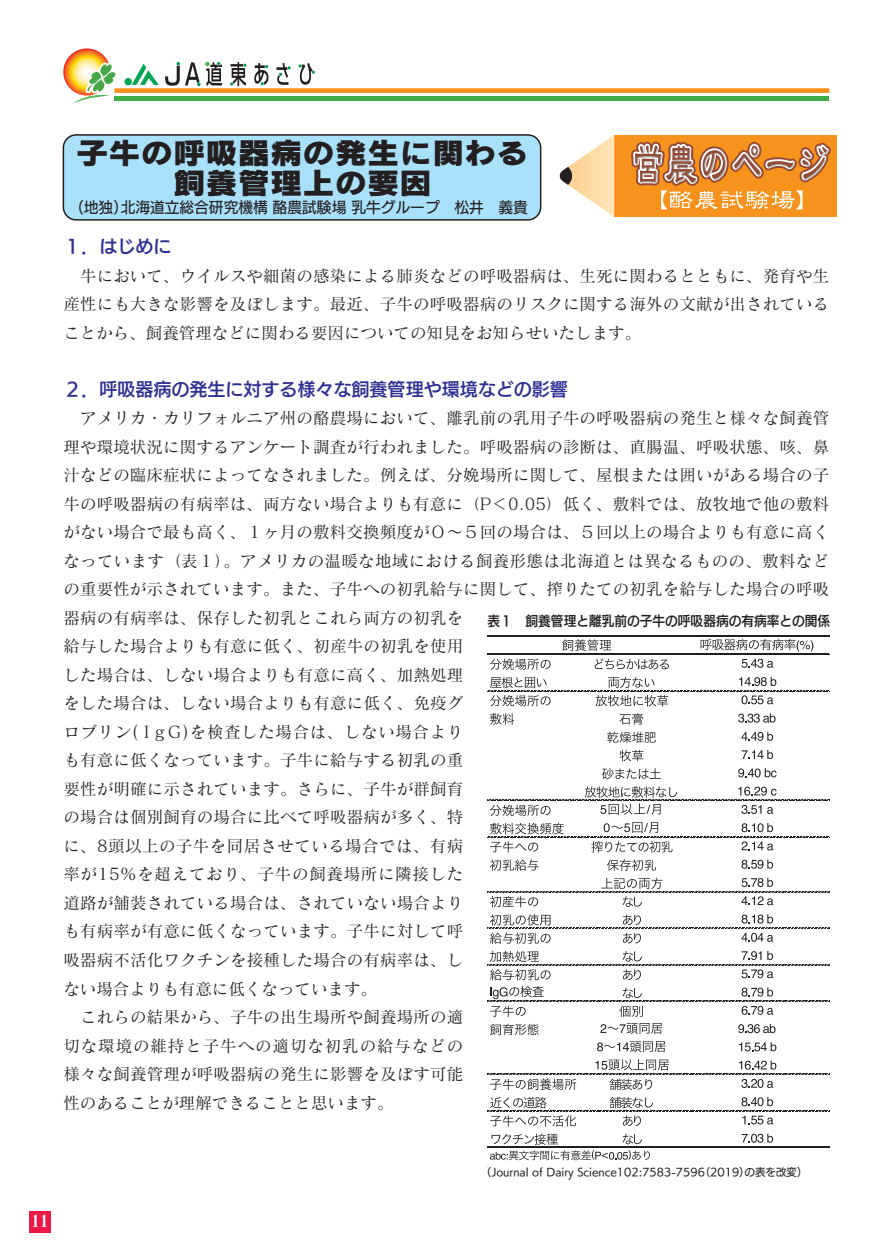
<style>
.page{position:relative;width:894px;height:1259px;background:#fff}
.page>*{position:absolute;margin:0;border:0;box-sizing:border-box;transform-origin:0 0}
.t1{font:29.4px/30.2px "Rodin Pro EB 90 pv RKSJ V";color:#231f20;text-align:center;scale:1.1 1}
.t2{font:18px "UD Kakugo Large Pro DB 90 pv RKSJ V";color:#2e3092}
.t3{font:16.5px/28.5px "Matisse Pro M 90 pv RKSJ V";letter-spacing:.01em;color:#231f20;text-align:justify}
.t4{font:16.5px "Matisse Pro EB 90 pv RKSJ H";color:#fff;scale:.8 1}
.t5{font:15px "UD Kakugo Large Pro M 90 pv RKSJ H";color:#231f20}
.t6{font:13.5px "UD Kakugo Large Pro DB 90 pv RKSJ V";color:#231f20;scale:.94 1}
.t7{font:10.5px "UD Kakugo Large Pro M 90 pv RKSJ H";color:#231f20}
</style>
<div class="page">
<div style="left:29px;top:1210px;width:22px;height:22px;background:#ed1846"></div>
<svg style="left:63px;top:48px;width:53px;height:56px"></svg>
<div style="left:114px;top:96px;width:715px;height:5px;background:#41ad49"></div>
<div style="left:114px;top:88px;width:715px;height:5px;background:#f7931d"></div>
<svg style="left:132px;top:64px;width:27px;height:21px"></svg>
<div style="left:124px;top:78px;width:8px;height:7px;background:#00a650;border-radius:50%"></div>
<svg style="left:165px;top:62px;width:57px;height:24px"></svg>
<svg style="left:230px;top:62px;width:16px;height:24px"></svg>
<svg style="left:254px;top:63px;width:14px;height:22px"></svg>
<svg style="left:276px;top:63px;width:14px;height:22px"></svg>
<svg style="left:298px;top:63px;width:17px;height:22px"></svg>
<div style="left:63px;top:135px;width:477px;height:85px;background:#aae1fa;border-radius:13px"></div>
<div style="left:63px;top:134px;width:478px;height:87px;border:2px solid #231f20;border-radius:13px"></div>
<div style="left:614px;top:135px;width:222px;height:82px;background:#f7931d"></div>
<svg style="left:559px;top:135px;width:55px;height:82px"></svg>
<svg style="left:627px;top:88px;width:210px;height:121px"></svg>
<svg style="left:700px;top:638px;width:113px;height:13px"></svg>
<svg style="left:490px;top:658px;width:60px;height:11px"></svg>
<svg style="left:594px;top:658px;width:74px;height:11px"></svg>
<svg style="left:741px;top:658px;width:32px;height:9px"></svg>
<svg style="left:490px;top:676px;width:56px;height:12px"></svg>
<svg style="left:608px;top:677px;width:46px;height:11px"></svg>
<svg style="left:739px;top:676px;width:37px;height:10px"></svg>
<svg style="left:490px;top:695px;width:60px;height:11px"></svg>
<svg style="left:595px;top:695px;width:73px;height:11px"></svg>
<svg style="left:741px;top:695px;width:32px;height:9px"></svg>
<svg style="left:490px;top:713px;width:24px;height:11px"></svg>
<svg style="left:619px;top:713px;width:24px;height:11px"></svg>
<svg style="left:738px;top:713px;width:37px;height:9px"></svg>
<svg style="left:607px;top:731px;width:48px;height:12px"></svg>
<svg style="left:741px;top:731px;width:32px;height:9px"></svg>
<svg style="left:619px;top:749px;width:24px;height:12px"></svg>
<svg style="left:741px;top:750px;width:32px;height:9px"></svg>
<svg style="left:602px;top:768px;width:58px;height:11px"></svg>
<svg style="left:738px;top:768px;width:38px;height:9px"></svg>
<svg style="left:584px;top:786px;width:93px;height:11px"></svg>
<svg style="left:738px;top:786px;width:38px;height:9px"></svg>
<svg style="left:490px;top:804px;width:60px;height:12px"></svg>
<svg style="left:600px;top:803px;width:60px;height:11px"></svg>
<svg style="left:741px;top:805px;width:20px;height:8px"></svg>
<svg style="left:767px;top:807px;width:6px;height:6px"></svg>
<svg style="left:490px;top:822px;width:73px;height:12px"></svg>
<svg style="left:603px;top:822px;width:55px;height:10px"></svg>
<svg style="left:741px;top:823px;width:32px;height:9px"></svg>
<svg style="left:490px;top:841px;width:48px;height:11px"></svg>
<svg style="left:591px;top:841px;width:81px;height:11px"></svg>
<svg style="left:741px;top:841px;width:32px;height:9px"></svg>
<svg style="left:490px;top:859px;width:48px;height:11px"></svg>
<svg style="left:607px;top:859px;width:48px;height:11px"></svg>
<svg style="left:741px;top:859px;width:32px;height:9px"></svg>
<svg style="left:601px;top:877px;width:61px;height:12px"></svg>
<svg style="left:741px;top:877px;width:32px;height:10px"></svg>
<svg style="left:490px;top:896px;width:48px;height:11px"></svg>
<svg style="left:622px;top:896px;width:19px;height:10px"></svg>
<svg style="left:741px;top:896px;width:32px;height:9px"></svg>
<svg style="left:490px;top:914px;width:60px;height:11px"></svg>
<svg style="left:622px;top:914px;width:18px;height:11px"></svg>
<svg style="left:741px;top:914px;width:32px;height:9px"></svg>
<svg style="left:490px;top:932px;width:60px;height:11px"></svg>
<svg style="left:623px;top:932px;width:17px;height:11px"></svg>
<svg style="left:741px;top:932px;width:32px;height:9px"></svg>
<svg style="left:490px;top:950px;width:49px;height:12px"></svg>
<svg style="left:622px;top:951px;width:19px;height:10px"></svg>
<svg style="left:741px;top:951px;width:20px;height:9px"></svg>
<svg style="left:767px;top:950px;width:6px;height:10px"></svg>
<svg style="left:622px;top:969px;width:18px;height:10px"></svg>
<svg style="left:741px;top:969px;width:32px;height:9px"></svg>
<svg style="left:490px;top:969px;width:60px;height:30px"></svg>
<svg style="left:622px;top:987px;width:19px;height:11px"></svg>
<svg style="left:741px;top:987px;width:32px;height:9px"></svg>
<svg style="left:490px;top:1005px;width:35px;height:11px"></svg>
<svg style="left:619px;top:1005px;width:23px;height:11px"></svg>
<svg style="left:741px;top:1005px;width:32px;height:9px"></svg>
<svg style="left:490px;top:1023px;width:48px;height:12px"></svg>
<svg style="left:600px;top:1023px;width:62px;height:10px"></svg>
<svg style="left:738px;top:1024px;width:37px;height:9px"></svg>
<svg style="left:597px;top:1041px;width:68px;height:11px"></svg>
<svg style="left:739px;top:1042px;width:37px;height:9px"></svg>
<svg style="left:595px;top:1059px;width:73px;height:11px"></svg>
<svg style="left:739px;top:1060px;width:37px;height:9px"></svg>
<svg style="left:490px;top:1078px;width:86px;height:11px"></svg>
<svg style="left:609px;top:1078px;width:43px;height:11px"></svg>
<svg style="left:741px;top:1079px;width:32px;height:8px"></svg>
<svg style="left:490px;top:1097px;width:56px;height:11px"></svg>
<svg style="left:609px;top:1097px;width:44px;height:11px"></svg>
<svg style="left:741px;top:1097px;width:32px;height:9px"></svg>
<svg style="left:490px;top:1115px;width:86px;height:11px"></svg>
<svg style="left:622px;top:1115px;width:18px;height:10px"></svg>
<svg style="left:742px;top:1115px;width:31px;height:9px"></svg>
<svg style="left:741px;top:1133px;width:32px;height:9px"></svg>
<svg style="left:562px;top:639px;width:49px;height:11px"></svg>
<hr style="left:487px;top:634px;width:342px;height:2px;background:#231f20">
<hr style="left:487px;top:653px;width:342px;height:1px;background:#231f20">
<hr style="left:487px;top:690px;width:342px;height:1px;background:#bfbfbf">
<hr style="left:487px;top:800px;width:342px;height:1px;background:#bfbfbf">
<hr style="left:487px;top:836px;width:342px;height:1px;background:#bfbfbf">
<hr style="left:487px;top:891px;width:342px;height:1px;background:#bfbfbf">
<hr style="left:487px;top:927px;width:342px;height:1px;background:#bfbfbf">
<hr style="left:487px;top:964px;width:342px;height:1px;background:#bfbfbf">
<hr style="left:487px;top:1000px;width:342px;height:1px;background:#bfbfbf">
<hr style="left:487px;top:1073px;width:342px;height:1px;background:#bfbfbf">
<hr style="left:487px;top:1110px;width:342px;height:1px;background:#bfbfbf">
<hr style="left:487px;top:1146px;width:342px;height:1px;background:#231f20">
<svg style="left:487px;top:1133px;width:162px;height:28px"></svg>
<h1 class="t1" style="left:76px;top:141px;width:412px">子牛の呼吸器病の発生に関わる飼養管理上の要因</h1>
<p class="t5" style="left:69px;top:201px;width:460px">（地独）北海道立総合研究機構 酪農試験場 乳牛グループ　松井　義貴</p>
<p class="t2" style="left:63px;top:239px;width:110px">１．はじめに</p>
<p class="t3" style="left:63px;top:263px;width:767px">　牛において、ウイルスや細菌の感染による肺炎などの呼吸器病は、生死に関わるとともに、発育や生産性にも大きな影響を及ぼします。最近、子牛の呼吸器病のリスクに関する海外の文献が出されていることから、飼養管理などに関わる要因についての知見をお知らせいたします。</p>
<p class="t2" style="left:63px;top:382px;width:506px">２．呼吸器病の発生に対する様々な飼養管理や環境などの影響</p>
<p class="t3" style="left:63px;top:406px;width:767px;text-align:left">　アメリカ・カリフォルニア州の酪農場において、離乳前の乳用子牛の呼吸器病の発生と様々な飼養管理や環境状況に関するアンケート調査が行われました。呼吸器病の診断は、直腸温、呼吸状態、咳、鼻汁などの臨床症状によってなされました。例えば、分娩場所に関して、屋根または囲いがある場合の子牛の呼吸器病の有病率は、両方ない場合よりも有意に（P＜0.05）低く、敷料では、放牧地で他の敷料がない場合で最も高く、１ヶ月の敷料交換頻度が０～５回の場合は、５回以上の場合よりも有意に高くなっています（表１）。アメリカの温暖な地域における飼養形態は北海道とは異なるものの、敷料などの重要性が示されています。また、子牛への初乳給与に関して、搾りたての初乳を給与した場合の呼吸器病の有病率は、保存した初乳とこれら両方の初乳を<br>給与した場合よりも有意に低く、初産牛の初乳を使用<br>した場合は、しない場合よりも有意に高く、加熱処理<br>をした場合は、しない場合よりも有意に低く、免疫グ<br>ロブリン(ＩｇＧ)を検査した場合は、しない場合より<br>も有意に低くなっています。子牛に給与する初乳の重<br>要性が明確に示されています。さらに、子牛が群飼育<br>の場合は個別飼育の場合に比べて呼吸器病が多く、特<br>に、8頭以上の子牛を同居させている場合では、有病<br>率が15%を超えており、子牛の飼養場所に隣接した<br>道路が舗装されている場合は、されていない場合より<br>も有病率が有意に低くなっています。子牛に対して呼<br>吸器病不活化ワクチンを接種した場合の有病率は、し<br>ない場合よりも有意に低くなっています。<br>　これらの結果から、子牛の出生場所や飼養場所の適<br>切な環境の維持と子牛への適切な初乳の給与などの<br>様々な飼養管理が呼吸器病の発生に影響を及ぼす可能<br>性のあることが理解できることと思います。</p>
<p class="t6" style="left:487px;top:615px;width:366px">表１　飼養管理と離乳前の子牛の呼吸器病の有病率との関係</p>
<p class="t4" style="left:31px;top:1214px;width:23px">11</p>
<p class="t7" style="left:480px;top:1168px;width:328px">（Journal of Dairy Science102:7583-7596（2019）の表を改変）</p>
</div>
